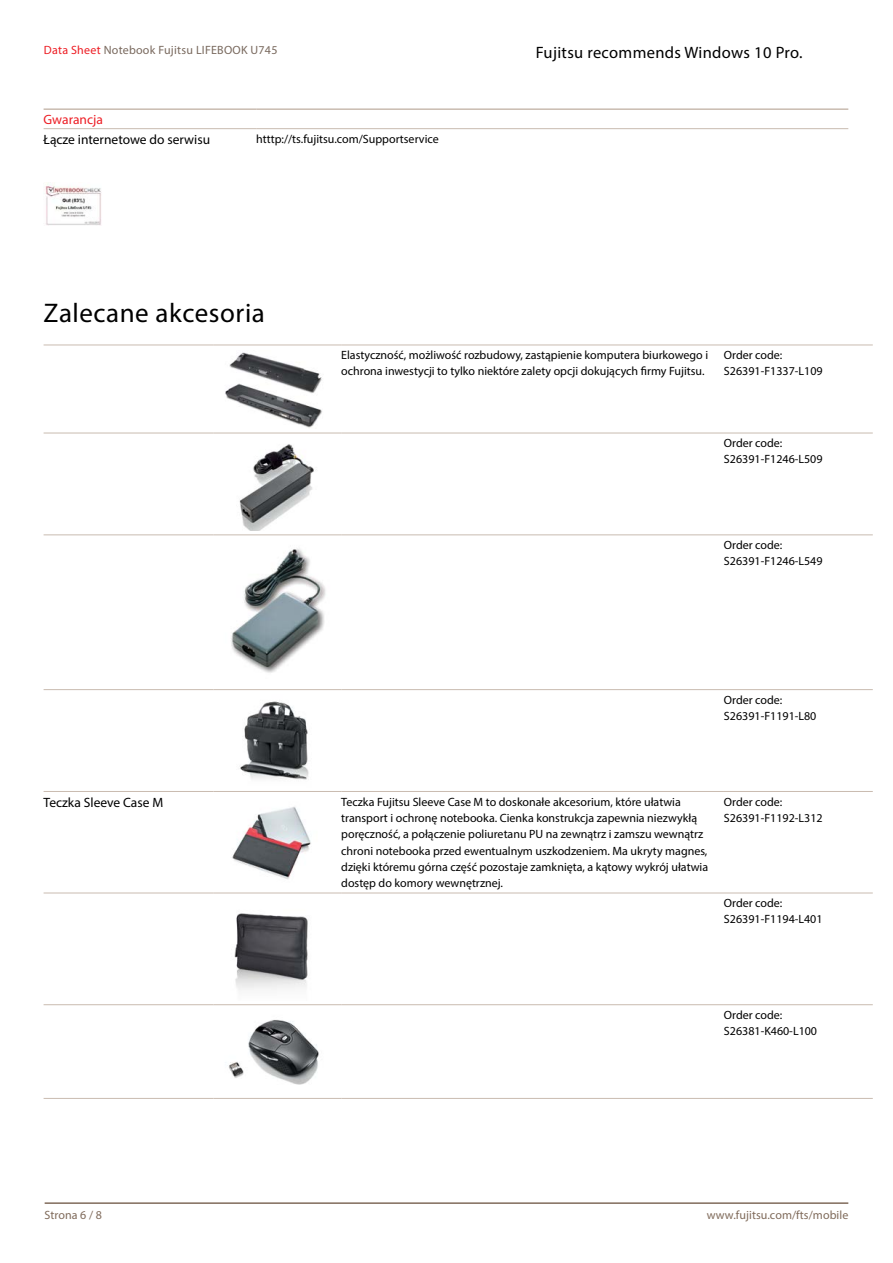
<style>
.page{position:relative;width:893px;height:1263px;background:#fff}
.page>*{position:absolute;margin:0;border:0;box-sizing:border-box;transform-origin:0 0}
.t1{font:27px "Myriad Pro";letter-spacing:.02em;color:#000}
.t2{font:16.5px "Myriad Pro";letter-spacing:.02em;color:#000}
.t3{font:13.5px "Myriad Pro";color:#000}
.t4{font:13.5px "Myriad Pro";color:#ed1d24}
.t5{font:12px/16.4px "Myriad Pro";color:#000}
.t6{font:12px "Myriad Pro";letter-spacing:.02em;color:#79695e}
.t7{font:12px "Myriad Pro";letter-spacing:.005em;color:#806b5b}
.s1{color:#ed1d24}
</style>
<div class="page">
<hr style="left:45px;top:1202px;width:803px;height:2px;background:#806b5b">
<hr style="left:44px;top:108px;width:212px;height:2px;background:#c9bbb0">
<hr style="left:256px;top:108px;width:592px;height:2px;background:#c9bbb0">
<hr style="left:44px;top:128px;width:212px;height:1px;background:#c9bbb0">
<hr style="left:256px;top:128px;width:592px;height:1px;background:#c9bbb0">
<img style="left:45px;top:184px;width:57px;height:42px">
<hr style="left:44px;top:345px;width:170px;height:1px;background:#c9bbb0">
<hr style="left:214px;top:345px;width:127px;height:1px;background:#c9bbb0">
<hr style="left:341px;top:345px;width:383px;height:1px;background:#c9bbb0">
<hr style="left:724px;top:345px;width:149px;height:1px;background:#c9bbb0">
<hr style="left:44px;top:433px;width:170px;height:1px;background:#c9bbb0">
<hr style="left:214px;top:433px;width:127px;height:1px;background:#c9bbb0">
<hr style="left:341px;top:433px;width:383px;height:1px;background:#c9bbb0">
<hr style="left:724px;top:433px;width:149px;height:1px;background:#c9bbb0">
<hr style="left:44px;top:534px;width:170px;height:1px;background:#c9bbb0">
<hr style="left:214px;top:534px;width:127px;height:1px;background:#c9bbb0">
<hr style="left:341px;top:534px;width:383px;height:1px;background:#c9bbb0">
<hr style="left:724px;top:534px;width:149px;height:1px;background:#c9bbb0">
<hr style="left:44px;top:689px;width:170px;height:1px;background:#c9bbb0">
<hr style="left:214px;top:689px;width:127px;height:1px;background:#c9bbb0">
<hr style="left:341px;top:689px;width:383px;height:1px;background:#c9bbb0">
<hr style="left:724px;top:689px;width:149px;height:1px;background:#c9bbb0">
<hr style="left:44px;top:791px;width:170px;height:1px;background:#c9bbb0">
<hr style="left:214px;top:791px;width:127px;height:1px;background:#c9bbb0">
<hr style="left:341px;top:791px;width:383px;height:1px;background:#c9bbb0">
<hr style="left:724px;top:791px;width:149px;height:1px;background:#c9bbb0">
<hr style="left:44px;top:893px;width:170px;height:1px;background:#c9bbb0">
<hr style="left:214px;top:893px;width:127px;height:1px;background:#c9bbb0">
<hr style="left:341px;top:893px;width:383px;height:1px;background:#c9bbb0">
<hr style="left:724px;top:893px;width:149px;height:1px;background:#c9bbb0">
<hr style="left:44px;top:1004px;width:170px;height:1px;background:#c9bbb0">
<hr style="left:214px;top:1004px;width:127px;height:1px;background:#c9bbb0">
<hr style="left:341px;top:1004px;width:383px;height:1px;background:#c9bbb0">
<hr style="left:724px;top:1004px;width:149px;height:1px;background:#c9bbb0">
<hr style="left:44px;top:1098px;width:170px;height:1px;background:#c9bbb0">
<hr style="left:214px;top:1098px;width:127px;height:1px;background:#c9bbb0">
<hr style="left:341px;top:1098px;width:383px;height:1px;background:#c9bbb0">
<hr style="left:724px;top:1098px;width:149px;height:1px;background:#c9bbb0">
<img style="left:225px;top:352px;width:97px;height:76px">
<img style="left:239px;top:444px;width:75px;height:87px">
<img style="left:231px;top:548px;width:95px;height:125px">
<img style="left:240px;top:701px;width:69px;height:79px">
<img style="left:232px;top:807px;width:79px;height:72px">
<img style="left:234px;top:913px;width:74px;height:77px">
<img style="left:229px;top:1019px;width:90px;height:66px">
<p class="t6" style="left:44px;top:43px;width:235px"><span class="s1">Data Sheet</span> Notebook Fujitsu LIFEBOOK U745</p>
<p class="t4" style="left:44px;top:112px;width:61px">Gwarancja</p>
<p class="t3" style="left:44px;top:131px;width:168px">Łącze internetowe do serwisu</p>
<p class="t5" style="left:256px;top:130px;width:184px">htttp://ts.fujitsu.com/Supportservice</p>
<h1 class="t1" style="left:44px;top:297px;width:223px">Zalecane akcesoria</h1>
<h2 class="t2" style="left:536px;top:42px;width:268px">Fujitsu recommends Windows 10 Pro.</h2>
<p class="t5" style="left:341px;top:347px;width:368px">Elastyczność, możliwość rozbudowy, zastąpienie komputera biurkowego i ochrona inwestycji to tylko niektóre zalety opcji dokujących firmy Fujitsu.</p>
<p class="t5" style="left:724px;top:347px;width:100px">Order code:<br>S26391-F1337-L109</p>
<p class="t5" style="left:724px;top:435px;width:100px">Order code:<br>S26391-F1246-L509</p>
<p class="t5" style="left:724px;top:537px;width:100px">Order code:<br>S26391-F1246-L549</p>
<p class="t5" style="left:724px;top:691px;width:94px">Order code:<br>S26391-F1191-L80</p>
<p class="t3" style="left:44px;top:794px;width:121px">Teczka Sleeve Case M</p>
<p class="t5" style="left:341px;top:793px;width:368px">Teczka Fujitsu Sleeve Case M to doskonałe akcesorium, które ułatwia transport i ochronę notebooka. Cienka konstrukcja zapewnia niezwykłą poręczność, a połączenie poliuretanu PU na zewnątrz i zamszu wewnątrz chroni notebooka przed ewentualnym uszkodzeniem. Ma ukryty magnes, dzięki któremu górna część pozostaje zamknięta, a kątowy wykrój ułatwia dostęp do komory wewnętrznej.</p>
<p class="t5" style="left:724px;top:793px;width:100px">Order code:<br>S26391-F1192-L312</p>
<p class="t5" style="left:724px;top:895px;width:100px">Order code:<br>S26391-F1194-L401</p>
<p class="t5" style="left:724px;top:1006px;width:95px">Order code:<br>S26381-K460-L100</p>
<p class="t7" style="left:45px;top:1207px;width:59px">Strona 6 / 8</p>
<p class="t7" style="left:707px;top:1207px;width:143px">www.fujitsu.com/fts/mobile</p>
</div>
